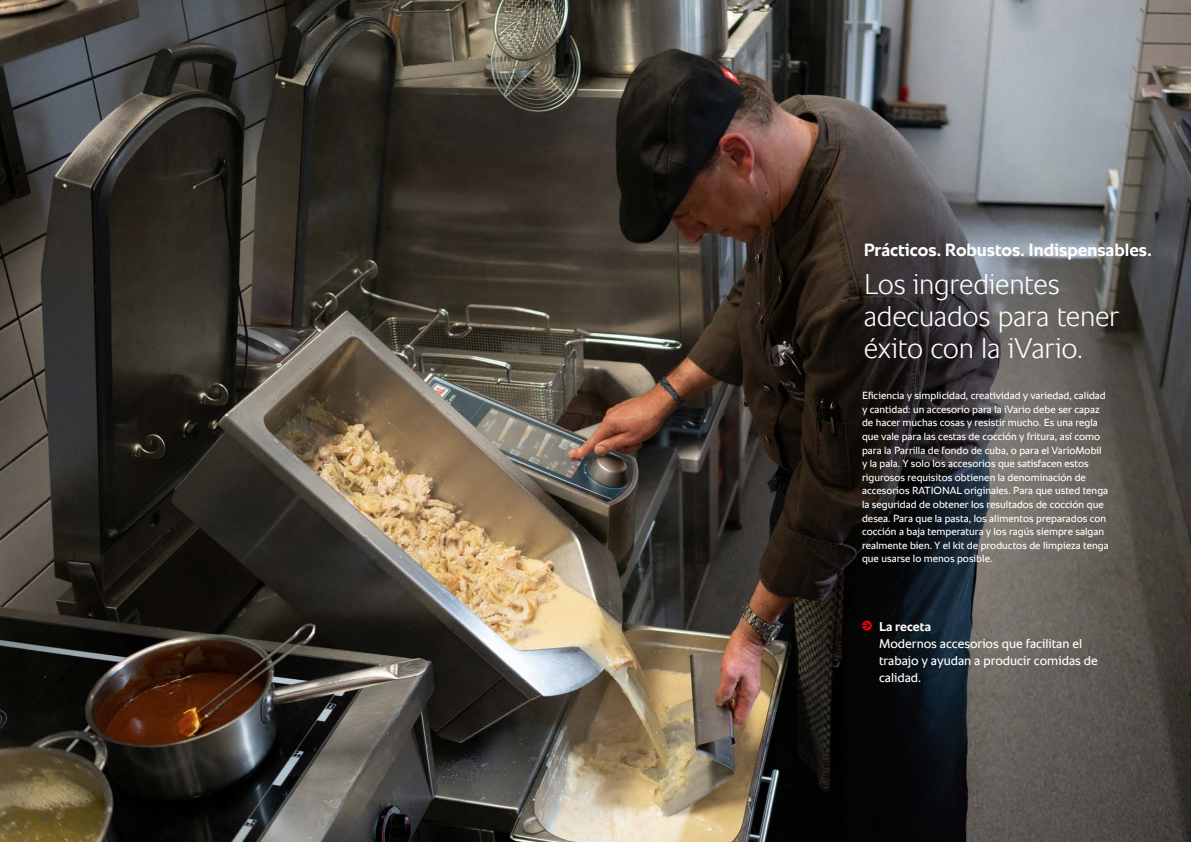
<style>
.page{position:relative;width:1191px;height:842px;background:#fff}
.page>*{position:absolute;margin:0;border:0;box-sizing:border-box;transform-origin:0 0}
.t1{font:300 29px/32px "RATIONAL Sans TT";letter-spacing:-.01em;color:#fff}
.t2{font:700 18px "RATIONAL Sans TT";color:#fff}
.t3{font:13px/17px "RATIONAL Sans TT";color:#fff}
.t4{font:700 13px "RATIONAL Sans TT";letter-spacing:.005em;color:#fff}
.t5{font:10.5px/13.6px "RATIONAL Sans TT";color:#fff}
.t6{font:700 8.5px "RATIONAL Sans TT";color:#484847}
</style>
<div class="page">
<img style="left:0;top:0;width:1191px;height:842px">
<svg style="left:862px;top:621px;width:10px;height:9px"></svg>
<p class="t6" style="left:40px;top:812px;width:11px">22</p>
<h2 class="t2" style="left:863px;top:237px;width:289px">Prácticos. Robustos. Indispensables.</h2>
<h1 class="t1" style="left:863px;top:268px;width:257px">Los ingredientes adecuados para tener éxito con la iVario.</h1>
<p class="t5" style="left:862px;top:389px;width:248px">Eficiencia y simplicidad, creatividad y variedad, calidad y cantidad: un accesorio para la iVario debe ser capaz de hacer muchas cosas y resistir mucho. Es una regla que vale para las cestas de cocción y fritura, así como para la Parrilla de fondo de cuba, o para el VarioMobil y la pala. Y solo los accesorios que satisfacen estos rigurosos requisitos obtienen la denominación de accesorios RATIONAL originales. Para que usted tenga la seguridad de obtener los resultados de cocción que desea. Para que la pasta, los alimentos preparados con cocción a baja temperatura y los ragús siempre salgan realmente bien. Y el kit de productos de limpieza tenga que usarse lo menos posible.</p>
<p class="t4" style="left:879px;top:617px;width:53px">La receta</p>
<p class="t3" style="left:879px;top:635px;width:220px">Modernos accesorios que facilitan el trabajo y ayudan a producir comidas de calidad.</p>
</div>
